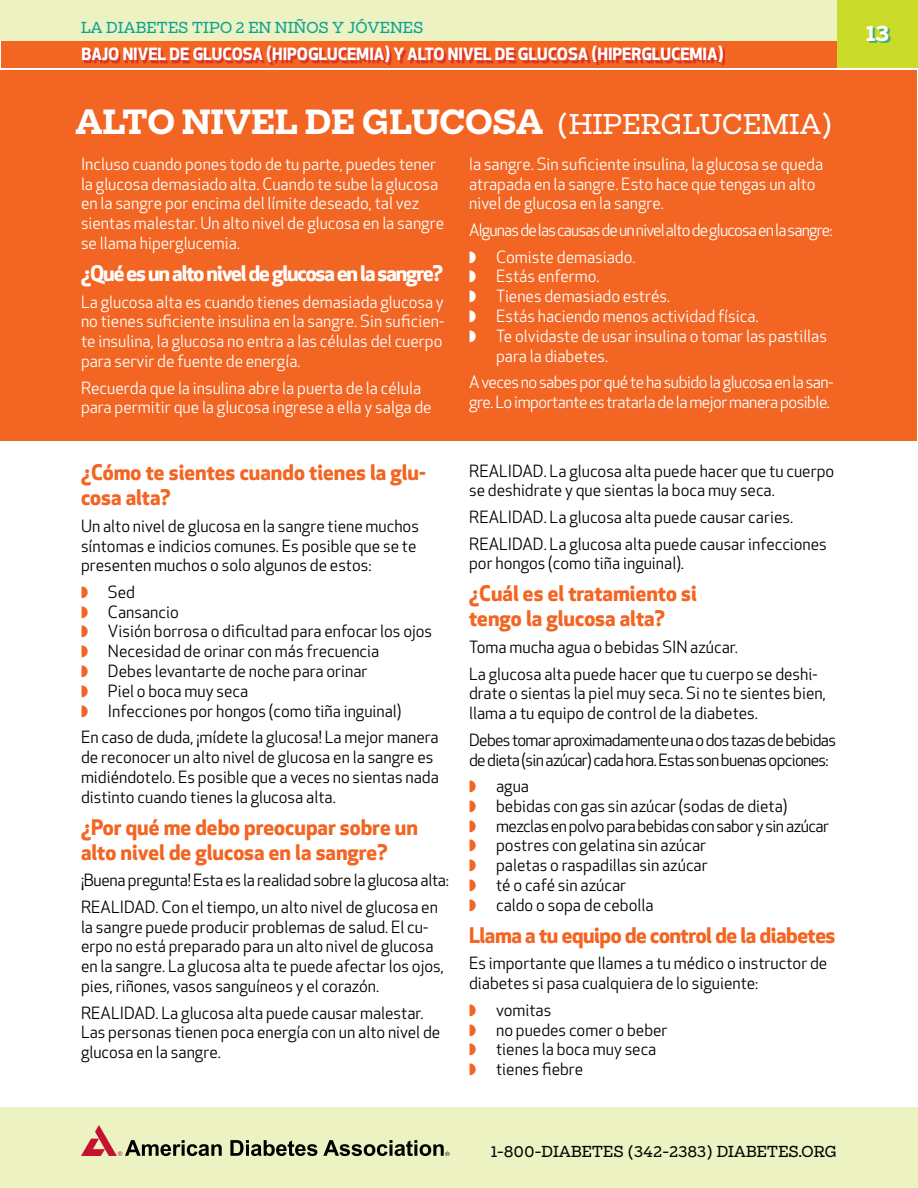
<style>
.page{position:relative;width:918px;height:1188px;background:#fff}
.page>*{position:absolute;margin:0;border:0;box-sizing:border-box;transform-origin:0 0}
.t1{font:700 33px "Boomer Serif";letter-spacing:-.005em;color:#fff}
.t2{font:700 21px/25.2px "Apex New";color:#f26522}
.t3{font:700 21px "Apex New";letter-spacing:-.05em;color:#fff}
.t4{font:700 21px "Apex New";letter-spacing:-.02em;color:#f26522}
.t5{font:700 21px "Boomer Serif";color:#fff}
.t6{font:16.5px/19.8px "Apex New";color:#000}
.t7{font:16.5px/19.8px "Apex New";color:#fff}
.t8{font:16.5px/19.8px "Apex New";letter-spacing:-.04em;color:#000}
.t9{font:16.5px/19.8px "Apex New";letter-spacing:-.03em;color:#fff}
.t10{font:16.5px/26.5px "Apex New";letter-spacing:-.02em;color:#000}
.t11{font:16.5px/26.5px "Apex New";letter-spacing:-.05em;color:#fff}
.t12{font:700 16.5px "Apex New";color:#fff}
.t13{font:15px "Boomer Serif";color:#000}
.t14{font:15px "Boomer Serif";color:#0ca193}
.s1{font-weight:400;font-size:27px}
.s2{color:#f26522}
</style>
<div class="page">
<div style="left:1px;top:70px;width:916px;height:371px;background:#f26522"></div>
<div style="left:1px;top:39px;width:836px;height:29px;background:#f26522"></div>
<div style="left:0;top:0;width:837px;height:40px;background:#edf2c2"></div>
<div style="left:0;top:1107px;width:918px;height:81px;background:#edf2c2"></div>
<div style="left:837px;top:0;width:81px;height:68px;background:#cbdb2a"></div>
<div style="left:869px;top:28px;width:22px;height:15px;background:#0ca193;opacity:.75"></div>
<svg style="left:230px;top:1140px;width:87px;height:16px"></svg>
<svg style="left:81px;top:1125px;width:141px;height:31px"></svg>
<svg style="left:323px;top:1140px;width:127px;height:16px"></svg>
<div style="left:85px;top:48px;width:640px;height:16px;background:#d2232a;opacity:.75"></div>
<p class="t14" style="left:81px;top:18px;width:344px">LA DIABETES TIPO 2 EN NIÑOS Y JÓVENES</p>
<p class="t5" style="left:866px;top:20px;width:25px">13</p>
<p class="t12" style="left:82px;top:42px;width:644px">BAJO NIVEL DE GLUCOSA (HIPOGLUCEMIA) Y ALTO NIVEL DE GLUCOSA (HIPERGLUCEMIA)</p>
<h1 class="t1" style="left:75px;top:101px;width:760px">ALTO NIVEL DE GLUCOSA <span class="s1">(HIPERGLUCEMIA)</span></h1>
<p class="t7" style="left:81px;top:154px;width:365px">Incluso cuando pones todo de tu parte, puedes tener la glucosa demasiado alta. Cuando te sube la glucosa en la sangre por encima del límite deseado, tal vez sientas malestar. Un alto nivel de glucosa en la sangre se llama hiperglucemia.</p>
<p class="t3" style="left:81px;top:258px;width:364px">¿Qué es un alto nivel de glucosa en la sangre?</p>
<p class="t7" style="left:81px;top:292px;width:365px;text-align:justify">La glucosa alta es cuando tienes demasiada glucosa y no tienes suficiente insulina en la sangre. Sin suficien&shy;te insulina, la glucosa no entra a las células del cuerpo para servir de fuente de energía.</p>
<p class="t7" style="left:81px;top:378px;width:352px">Recuerda que la insulina abre la puerta de la célula para permitir que la glucosa ingrese a ella y salga de</p>
<p class="t2" style="left:81px;top:459px;width:346px">¿Cómo te sientes cuando tienes la glu&shy;cosa alta?</p>
<p class="t6" style="left:81px;top:516px;width:339px">Un alto nivel de glucosa en la sangre tiene muchos síntomas e indicios comunes. Es posible que se te presenten muchos o solo algunos de estos:</p>
<p class="t6" style="left:81px;top:582px;width:353px"><span class="s2">◗◗</span> Sed<br><span class="s2">◗◗</span> Cansancio<br><span class="s2">◗◗</span> Visión borrosa o dificultad para enfocar los ojos <span class="s2">◗◗</span> Necesidad de orinar con más frecuencia<br><span class="s2">◗◗</span> Debes levantarte de noche para orinar<br><span class="s2">◗◗</span> Piel o boca muy seca<br><span class="s2">◗◗</span> Infecciones por hongos (como tiña inguinal)</p>
<p class="t6" style="left:81px;top:727px;width:359px">En caso de duda, ¡mídete la glucosa! La mejor manera de reconocer un alto nivel de glucosa en la sangre es midiéndotelo. Es posible que a veces no sientas nada distinto cuando tienes la glucosa alta.</p>
<p class="t2" style="left:81px;top:813px;width:339px">¿Por qué me debo preocupar sobre un alto nivel de glucosa en la sangre?</p>
<p class="t10" style="left:81px;top:867px;width:369px">¡Buena pregunta! Esta es la realidad sobre la glucosa alta:<br>REALIDAD. Con el tiempo, un alto nivel de glucosa en</p>
<p class="t6" style="left:81px;top:917px;width:364px">la sangre puede producir problemas de salud. El cu&shy;erpo no está preparado para un alto nivel de glucosa en la sangre. La glucosa alta te puede afectar los ojos, pies, riñones, vasos sanguíneos y el corazón.</p>
<p class="t6" style="left:81px;top:1003px;width:361px">REALIDAD. La glucosa alta puede causar malestar.<br>Las personas tienen poca energía con un alto nivel de glucosa en la sangre.</p>
<p class="t7" style="left:469px;top:154px;width:356px">la sangre. Sin suficiente insulina, la glucosa se queda atrapada en la sangre. Esto hace que tengas un alto nivel de glucosa en la sangre.</p>
<p class="t11" style="left:469px;top:217px;width:365px">Algunas de las causas de un nivel alto de glucosa en la sangre: ◗◗ Comiste demasiado.</p>
<p class="t7" style="left:469px;top:266px;width:132px">◗◗ Estás enfermo.</p>
<p class="t7" style="left:469px;top:286px;width:203px">◗◗ Tienes demasiado estrés.</p>
<p class="t7" style="left:469px;top:306px;width:291px">◗◗ Estás haciendo menos actividad física.</p>
<p class="t7" style="left:469px;top:326px;width:359px">◗◗ Te olvidaste de usar insulina o tomar las pastillas</p>
<p class="t7" style="left:496px;top:346px;width:114px">para la diabetes.</p>
<p class="t9" style="left:469px;top:372px;width:366px">A veces no sabes por qué te ha subido la glucosa en la san&shy;gre. Lo importante es tratarla de la mejor manera posible.</p>
<p class="t6" style="left:469px;top:461px;width:367px">REALIDAD. La glucosa alta puede hacer que tu cuerpo se deshidrate y que sientas la boca muy seca.</p>
<p class="t6" style="left:469px;top:504px;width:359px;line-height:26.5px">REALIDAD. La glucosa alta puede causar caries.<br>REALIDAD. La glucosa alta puede causar infecciones</p>
<p class="t6" style="left:469px;top:553px;width:216px">por hongos (como tiña inguinal).</p>
<p class="t2" style="left:469px;top:580px;width:229px">¿Cuál es el tratamiento si tengo la glucosa alta?</p>
<p class="t6" style="left:469px;top:634px;width:350px;line-height:26.5px">Toma mucha agua o bebidas SIN azúcar.<br>La glucosa alta puede hacer que tu cuerpo se deshi-</p>
<p class="t6" style="left:469px;top:683px;width:358px">drate o sientas la piel muy seca. Si no te sientes bien, llama a tu equipo de control de la diabetes.</p>
<p class="t8" style="left:469px;top:730px;width:368px">Debes tomar aproximadamente una o dos tazas de bebidas de dieta (sin azúcar) cada hora. Estas son buenas opciones:</p>
<p class="t6" style="left:469px;top:776px;width:362px"><span class="s2">◗◗</span> agua<br><span class="s2">◗◗</span> bebidas con gas sin azúcar (sodas de dieta)<br><span class="s2">◗◗</span> mezclas en polvo para bebidas con sabor y sin azúcar <span class="s2">◗◗</span> postres con gelatina sin azúcar<br><span class="s2">◗◗</span> paletas o raspadillas sin azúcar<br><span class="s2">◗◗</span> té o café sin azúcar<br><span class="s2">◗◗</span> caldo o sopa de cebolla</p>
<p class="t4" style="left:469px;top:920px;width:368px">Llama a tu equipo de control de la diabetes</p>
<p class="t6" style="left:469px;top:953px;width:360px">Es importante que llames a tu médico o instructor de diabetes si pasa cualquiera de lo siguiente:</p>
<p class="t6" style="left:469px;top:1000px;width:200px"><span class="s2">◗◗</span> vomitas<br><span class="s2">◗◗</span> no puedes comer o beber <span class="s2">◗◗</span> tienes la boca muy seca<br><span class="s2">◗◗</span> tienes fiebre</p>
<p class="t13" style="left:491px;top:1143px;width:238px">1-800-DIABETES (342-2383) DIABETES</p>
<p class="t13" style="left:798px;top:1143px;width:40px">.ORG</p>
</div>
